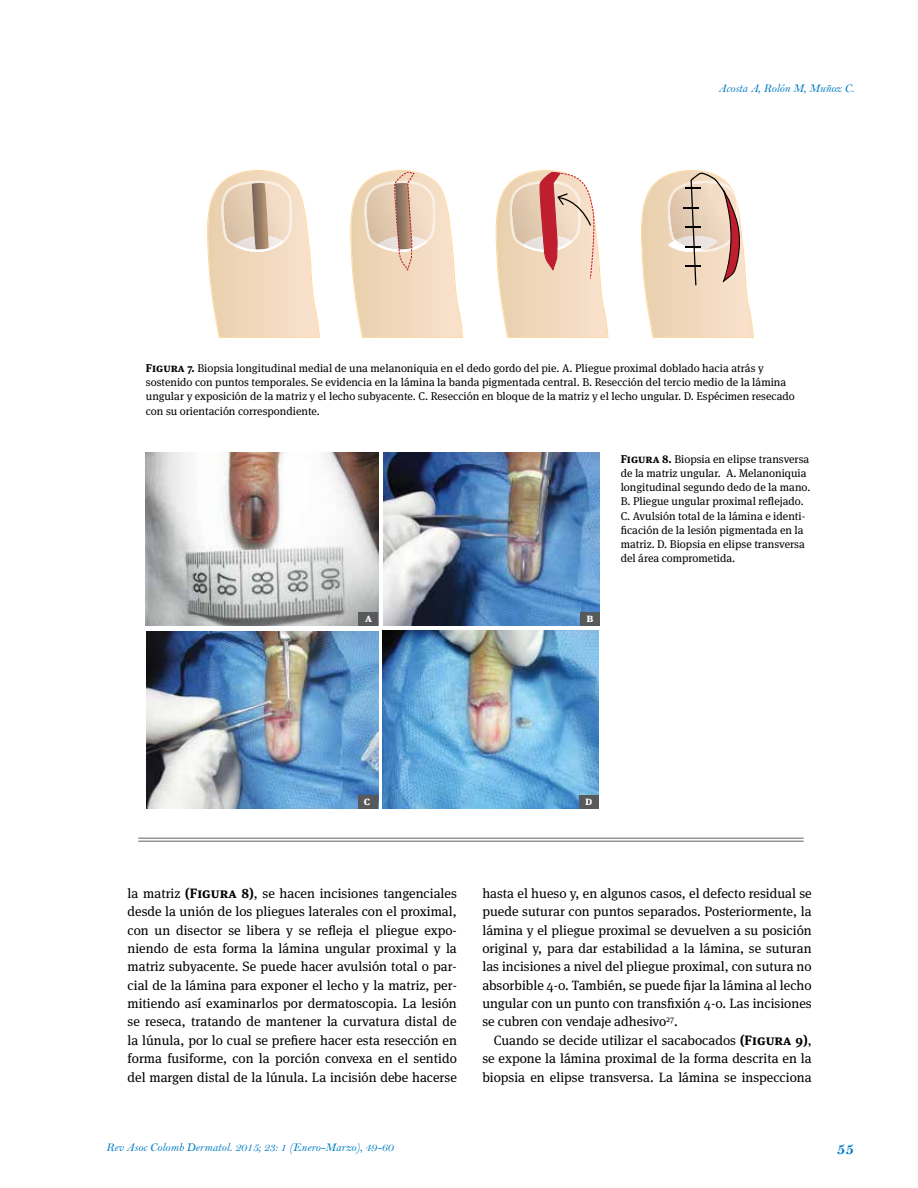
<style>
.page{position:relative;width:918px;height:1188px;background:#fff}
.page>*{position:absolute;margin:0;border:0;box-sizing:border-box;transform-origin:0 0}
.t1{font:16.5px "Bell MT Bold";color:#007dc5}
.t2{font:13.5px/18.3px "Meta Serif OT";color:#000;text-align:justify}
.t3{font:12px "Bell MT Italic";color:#007dc5}
.t4{font:11.25px/14.2px "Meta Serif OT";color:#000}
.t5{font:700 11.25px "Meta Serif OT";color:#fff}
.s1{font-weight:700}
</style>
<div class="page">
<hr style="left:138px;top:837px;width:666px;height:2px;background:#939598">
<hr style="left:138px;top:840px;width:666px;height:2px;background:#939598">
<img style="left:146px;top:452px;width:232px;height:174px">
<img style="left:384px;top:453px;width:216px;height:173px">
<img style="left:147px;top:632px;width:231px;height:177px">
<img style="left:383px;top:631px;width:216px;height:177px">
<div style="left:358px;top:613px;width:20px;height:13px;background:#58595b"></div>
<div style="left:358px;top:795px;width:20px;height:14px;background:#58595b"></div>
<div style="left:579px;top:795px;width:19px;height:14px;background:#58595b"></div>
<div style="left:580px;top:613px;width:20px;height:13px;background:#58595b"></div>
<svg style="left:207px;top:170px;width:113px;height:168px"></svg>
<svg style="left:350px;top:170px;width:113px;height:168px"></svg>
<svg style="left:496px;top:170px;width:112px;height:168px;background:#edcebb"></svg>
<svg style="left:641px;top:170px;width:113px;height:168px"></svg>
<p class="t3" style="left:719px;top:81px;width:137px">Acosta A, Rolón M, Muñoz C.</p>
<p class="t4" style="left:146px;top:361px;width:651px"><span class="s1">Figura 7.</span> Biopsia longitudinal medial de una melanoniquia en el dedo gordo del pie. A. Pliegue proximal doblado hacia atrás y sostenido con puntos temporales. Se evidencia en la lámina la banda pigmentada central. B. Resección del tercio medio de la lámina ungular y exposición de la matriz y el lecho subyacente. C. Resección en bloque de la matriz y el lecho ungular. D. Espécimen resecado con su orientación correspondiente.</p>
<p class="t5" style="left:365px;top:612px;width:8px">a</p>
<p class="t5" style="left:586px;top:612px;width:8px">b</p>
<p class="t4" style="left:621px;top:452px;width:191px"><span class="s1">Figura 8.</span> Biopsia en elipse transversa de la matriz ungular. A. Melanoniquia longitudinal segundo dedo de la mano.<br>B. Pliegue ungular proximal reflejado.<br>C. Avulsión total de la lámina e identi&shy;ficación de la lesión pigmentada en la matriz. D. Biopsia en elipse transversa del área comprometida.</p>
<p class="t5" style="left:364px;top:794px;width:8px">c</p>
<p class="t5" style="left:585px;top:794px;width:9px">d</p>
<p class="t2" style="left:128px;top:884px;width:331px">la matriz <span class="s1">(Figura 8)</span>, se hacen incisiones tangenciales desde la unión de los pliegues laterales con el proximal, con un disector se libera y se refleja el pliegue expo&shy;niendo de esta forma la lámina ungular proximal y la matriz subyacente. Se puede hacer avulsión total o par&shy;cial de la lámina para exponer el lecho y la matriz, per&shy;mitiendo así examinarlos por dermatoscopia. La lesión se reseca, tratando de mantener la curvatura distal de la lúnula, por lo cual se prefiere hacer esta resección en forma fusiforme, con la porción convexa en el sentido del margen distal de la lúnula. La incisión debe hacerse</p>
<p class="t2" style="left:482px;top:884px;width:331px">hasta el hueso y, en algunos casos, el defecto residual se puede suturar con puntos separados. Posteriormente, la lámina y el pliegue proximal se devuelven a su posición original y, para dar estabilidad a la lámina, se suturan las incisiones a nivel del pliegue proximal, con sutura no absorbible 4-0. También, se puede fijar la lámina al lecho ungular con un punto con transfixión 4-0. Las incisiones se cubren con vendaje adhesivo<sup>27</sup>.</p>
<p class="t2" style="left:482px;top:1031px;width:331px;text-indent:11px">Cuando se decide utilizar el sacabocados <span class="s1">(Figura 9)</span>, se expone la lámina proximal de la forma descrita en la biopsia en elipse transversa. La lámina se inspecciona</p>
<p class="t3" style="left:106px;top:1140px;width:289px">Rev Asoc Colomb Dermatol. 2015; 23: 1 (Enero-Marzo), 49-60</p>
<p class="t1" style="left:837px;top:1138px;width:19px">55</p>
</div>
